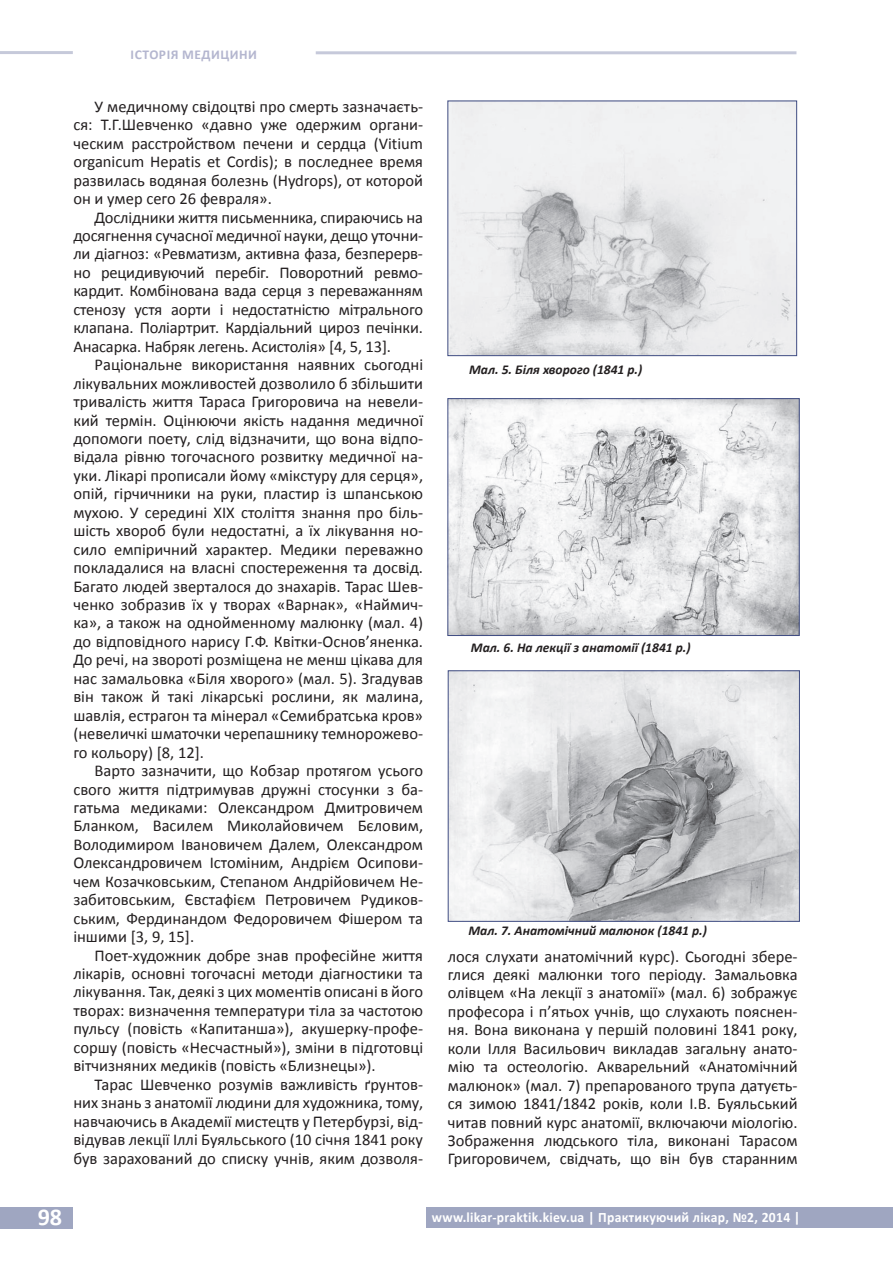
<style>
.page{position:relative;width:893px;height:1263px;background:#fff}
.page>*{position:absolute;margin:0;border:0;box-sizing:border-box;transform-origin:0 0}
.t1{font:700 24.15px "Calibri";color:#fff}
.t2{font:16.5px/18.5px "Calibri";color:#231f20;text-align:justify}
.t3{font:700 14.4px "Calibri";letter-spacing:.02em;color:#fff;scale:.95 1}
.t4{font:italic 700 13.5px "Calibri";color:#231f20}
.t5{font:700 13.5px "Calibri";letter-spacing:.04em;color:#b4b6cf}
</style>
<div class="page">
<div style="left:426px;top:1207px;width:467px;height:20px;background:#9fa6c1"></div>
<div style="left:0;top:1207px;width:73px;height:21px;background:#9fa6c1"></div>
<hr style="left:316px;top:51px;width:480px;height:3px;background:#404d83">
<hr style="left:0;top:51px;width:73px;height:3px;background:#404d83">
<img style="left:450px;top:103px;width:345px;height:251px">
<div style="left:448px;top:101px;width:349px;height:255px;border:1px solid #404d83"></div>
<img style="left:450px;top:400px;width:347px;height:234px">
<div style="left:448px;top:398px;width:351px;height:238px;border:1px solid #404d83"></div>
<img style="left:450px;top:673px;width:348px;height:246px">
<div style="left:448px;top:671px;width:352px;height:250px;border:1px solid #404d83"></div>
<p class="t5" style="left:131px;top:46px;width:62px">історія мед</p>
<p class="t5" style="left:211px;top:46px;width:47px">ицини</p>
<p class="t2" style="left:73px;top:97px;width:351px;text-indent:21px">У медичному свідоцтві про смерть зазначаєть&shy;ся: Т.Г.Шевченко «давно уже одержим органи&shy;ческим расстройством печени и сердца (Vitium organicum Hepatis et Cordis); в последнее время развилась водяная болезнь (Hydrops), от которой он и умер сего 26 февраля».</p>
<p class="t2" style="left:73px;top:208px;width:351px;text-indent:21px">Дослідники життя письменника, спираючись на досягнення сучасної медичної науки, дещо уточни&shy;ли діагноз: «Ревматизм, активна фаза, безперерв&shy;но рецидивуючий перебіг. Поворотний ревмо&shy;кардит. Комбінована вада серця з переважанням стенозу устя аорти і недостатністю мітрального клапана. Поліартрит. Кардіальний цироз печінки.<br>Анасарка. Набряк легень. Асистолія» [4, 5, 13].</p>
<p class="t2" style="left:73px;top:355px;width:351px;text-indent:21px">Раціональне використання наявних сьогодні лікувальних можливостей дозволило б збільшити тривалість життя Тараса Григоровича на невели&shy;кий термін. Оцінюючи якість надання медичної допомоги поету, слід відзначити, що вона відпо&shy;відала рівню тогочасного розвитку медичної на&shy;уки. Лікарі прописали йому «мікстуру для серця», опій, гірчичники на руки, пластир із шпанською мухою. У середині XIX століття знання про біль&shy;шість хвороб були недостатні, а їх лікування но&shy;сило емпіричний характер. Медики переважно покладалися на власні спостереження та досвід.<br>Багато людей зверталося до знахарів. Тарас Шев&shy;ченко зобразив їх у творах «Варнак», «Наймич&shy;ка», а також на однойменному малюнку (мал. 4) до відповідного нарису Г.Ф. Квітки-Основ’яненка.<br>До речі, на звороті розміщена не менш цікава для нас замальовка «Біля хворого» (мал. 5). Згадував він також й такі лікарські рослини, як малина, шавлія, естрагон та мінерал «Семибратська кров» (невеличкі шматочки черепашнику темнорожево&shy;го кольору) [8, 12].</p>
<p class="t2" style="left:73px;top:761px;width:351px;text-indent:21px">Варто зазначити, що Кобзар протягом усього свого життя підтримував дружні стосунки з ба&shy;гатьма медиками: Олександром Дмитровичем Бланком, Василем Миколайовичем Бєловим, Володимиром Івановичем Далем, Олександром Олександровичем Істоміним, Андрієм Осипови&shy;чем Козачковським, Степаном Андрійовичем Не&shy;забитовським, Євстафієм Петровичем Рудиков&shy;ським, Фердинандом Федоровичем Фішером та іншими [3, 9, 15].</p>
<p class="t2" style="left:73px;top:946px;width:351px;text-indent:21px">Поет-художник добре знав професійне життя лікарів, основні тогочасні методи діагностики та лікування. Так, деякі з цих моментів описані в його творах: визначення температури тіла за частотою пульсу (повість «Капитанша»), акушерку-профе&shy;соршу (повість «Несчастный»), зміни в підготовці вітчизняних медиків (повість «Близнецы»).</p>
<p class="t2" style="left:73px;top:1075px;width:351px;text-indent:21px">Тарас Шевченко розумів важливість ґрунтов&shy;них знань з анатомії людини для художника, тому, навчаючись в Академії мистецтв у Петербурзі, від&shy;відував лекції Іллі Буяльського (10 січня 1841 року був зарахований до списку учнів, яким дозволя-</p>
<p class="t4" style="left:469px;top:361px;width:175px">Мал. 5. Біля хворого (1841 р.)</p>
<p class="t4" style="left:471px;top:639px;width:221px">Мал. 6. На лекції з анатомії (1841 р.)</p>
<p class="t4" style="left:468px;top:922px;width:240px">Мал. 7. Анатомічний малюнок (1841 р.)</p>
<p class="t2" style="left:448px;top:947px;width:351px">лося слухати анатомічний курс). Сьогодні збере&shy;глися деякі малюнки того періоду. Замальовка олівцем «На лекції з анатомії» (мал. 6) зображує професора і п’ятьох учнів, що слухають пояснен&shy;ня. Вона виконана у першій половині 1841 року, коли Ілля Васильович викладав загальну анато&shy;мію та остеологію. Акварельний «Анатомічний малюнок» (мал. 7) препарованого трупа датуєть&shy;ся зимою 1841/1842 років, коли І.В. Буяльський читав повний курс анатомії, включаючи міологію.<br>Зображення людського тіла, виконані Тарасом Григоровичем, свідчать, що він був старанним</p>
<h1 class="t1" style="left:38px;top:1202px;width:26px">98</h1>
<p class="t3" style="left:432px;top:1208px;width:389px">www.likar-praktik.kiev.ua | Практикуючий лікар, №2, 2014 |</p>
</div>
